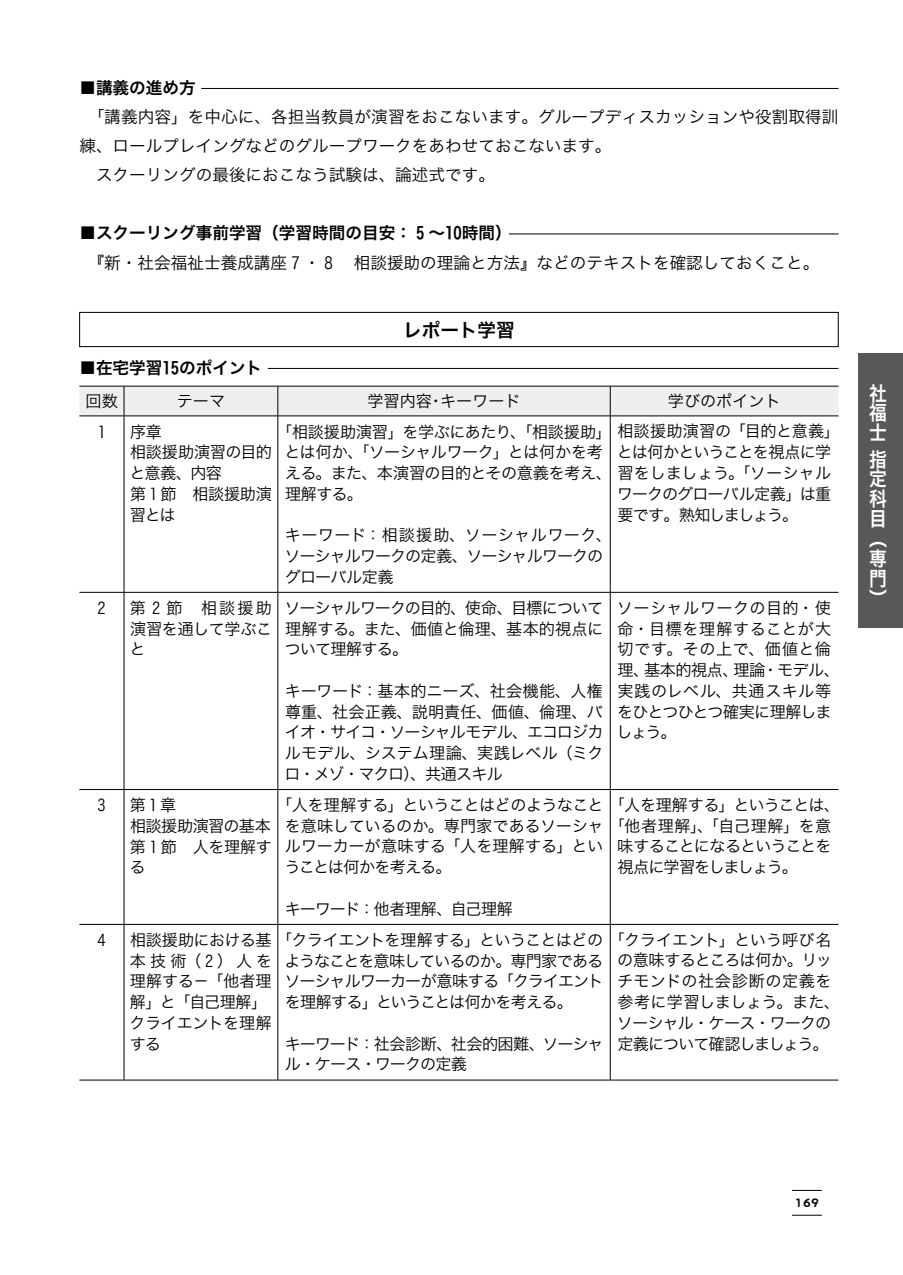
<style>
.page{position:relative;width:903px;height:1275px;background:#fff}
.page>*{position:absolute;margin:0;border:0;box-sizing:border-box;transform-origin:0 0}
.t1{font:19.78px/19.8px "Hira Kaku Pro W6";color:#fff;text-align:justify;scale:.9 1}
.t2{font:18.55px "Hira Kaku Pro W6";color:#000}
.t3{font:16.62px "Hira Kaku Pro W3";color:#000}
.t4{font:16.62px "Hira Kaku Pro W6";color:#000}
.t5{font:16.1px/20.8px "Hira Kaku Pro W3";letter-spacing:-.03em;color:#000}
.t6{font:16.1px/20.8px "Hira Kaku Pro W3";letter-spacing:.02em;color:#000}
.t7{font:16.1px/20.8px "Hira Kaku Pro W3";letter-spacing:-.055em;color:#000}
.t8{font:16.1px/20.8px "Hira Kaku Pro W3";letter-spacing:-.05em;color:#000}
.t9{font:16.1px/20.8px "Hira Kaku Pro W3";letter-spacing:-.065em;color:#000}
.t10{font:16.1px "Hira Kaku Pro W3";color:#000}
.t11{font:12.42px "DFPOP2 Std W9";color:#000}
</style>
<div class="page">
<hr style="left:792px;top:1190px;width:30px;height:1px;background:#000">
<hr style="left:792px;top:1215px;width:30px;height:1px;background:#000">
<div style="left:858px;top:353px;width:45px;height:275px;background:#595757"></div>
<hr style="left:201px;top:88px;width:637px;height:1px;background:#000">
<hr style="left:509px;top:234px;width:329px;height:1px;background:#000">
<div style="left:79px;top:312px;width:759px;height:35px;border:1px solid #000"></div>
<hr style="left:268px;top:368px;width:570px;height:1px;background:#000">
<div style="left:79px;top:387px;width:759px;height:29px;background:#efefef"></div>
<hr style="left:79px;top:386px;width:45px;height:1px;background:#000">
<hr style="left:124px;top:386px;width:154px;height:1px;background:#000">
<hr style="left:124px;top:386px;width:1px;height:30px;background:#000">
<hr style="left:278px;top:386px;width:332px;height:1px;background:#000">
<hr style="left:277px;top:386px;width:1px;height:30px;background:#000">
<hr style="left:610px;top:386px;width:228px;height:1px;background:#000">
<hr style="left:610px;top:386px;width:1px;height:30px;background:#000">
<hr style="left:79px;top:416px;width:45px;height:1px;background:#000">
<hr style="left:124px;top:416px;width:154px;height:1px;background:#000">
<hr style="left:124px;top:416px;width:1px;height:176px;background:#000">
<hr style="left:278px;top:416px;width:332px;height:1px;background:#000">
<hr style="left:277px;top:416px;width:1px;height:176px;background:#000">
<hr style="left:610px;top:416px;width:228px;height:1px;background:#000">
<hr style="left:610px;top:416px;width:1px;height:176px;background:#000">
<hr style="left:79px;top:592px;width:45px;height:1px;background:#000">
<hr style="left:124px;top:592px;width:154px;height:1px;background:#000">
<hr style="left:124px;top:593px;width:1px;height:196px;background:#000">
<hr style="left:278px;top:592px;width:332px;height:1px;background:#000">
<hr style="left:277px;top:593px;width:1px;height:196px;background:#000">
<hr style="left:610px;top:592px;width:228px;height:1px;background:#000">
<hr style="left:610px;top:593px;width:1px;height:196px;background:#000">
<hr style="left:79px;top:789px;width:45px;height:1px;background:#000">
<hr style="left:124px;top:789px;width:154px;height:1px;background:#000">
<hr style="left:124px;top:790px;width:1px;height:134px;background:#000">
<hr style="left:278px;top:789px;width:332px;height:1px;background:#000">
<hr style="left:277px;top:790px;width:1px;height:134px;background:#000">
<hr style="left:610px;top:789px;width:228px;height:1px;background:#000">
<hr style="left:610px;top:790px;width:1px;height:134px;background:#000">
<hr style="left:79px;top:924px;width:45px;height:1px;background:#000">
<hr style="left:124px;top:924px;width:154px;height:1px;background:#000">
<hr style="left:124px;top:925px;width:1px;height:155px;background:#000">
<hr style="left:278px;top:924px;width:332px;height:1px;background:#000">
<hr style="left:277px;top:925px;width:1px;height:155px;background:#000">
<hr style="left:610px;top:924px;width:228px;height:1px;background:#000">
<hr style="left:610px;top:925px;width:1px;height:155px;background:#000">
<hr style="left:79px;top:1080px;width:45px;height:1px;background:#000">
<hr style="left:124px;top:1080px;width:154px;height:1px;background:#000">
<hr style="left:278px;top:1080px;width:332px;height:1px;background:#000">
<hr style="left:610px;top:1080px;width:228px;height:1px;background:#000">
<p class="t4" style="left:79px;top:73px;width:118px">■講義の進め方</p>
<p class="t3" style="left:88px;top:102px;width:752px">「講義内容」を中心に、各担当教員が演習をおこないます。グループディスカッションや役割取得訓</p>
<p class="t3" style="left:79px;top:131px;width:533px">練、ロールプレイングなどのグループワークをあわせておこないます。</p>
<p class="t3" style="left:96px;top:160px;width:401px">スクーリングの最後におこなう試験は、論述式です。</p>
<p class="t4" style="left:79px;top:218px;width:434px">■スクーリング事前学習（学習時間の目安： 5 ～10時間）</p>
<p class="t3" style="left:88px;top:248px;width:733px">『新・社会福祉士養成講座 7 ・ 8 　相談援助の理論と方法』などのテキストを確認しておくこと。</p>
<p class="t2" style="left:403px;top:313px;width:113px">レポート学習</p>
<p class="t4" style="left:79px;top:353px;width:184px">■在宅学習15のポイント</p>
<p class="t5" style="left:86px;top:390px;width:34px">回数</p>
<p class="t5" style="left:177px;top:390px;width:50px">テーマ</p>
<p class="t10" style="left:367px;top:387px;width:155px">学習内容・キーワード</p>
<p class="t10" style="left:668px;top:387px;width:114px">学びのポイント</p>
<p class="t5" style="left:98px;top:420px;width:10px">1</p>
<p class="t5" style="left:129px;top:420px;width:144px">序章<br>相談援助演習の目的と意義、内容<br>第 1 節　相談援助演習とは</p>
<p class="t5" style="left:284px;top:420px;width:557px;text-indent:-8px">「相談援助演習」を学ぶにあたり、「相談援助」相談援助演習の「目的と意義」とは何か、「ソーシャルワーク」とは何かを考<br>える。また、本演習の目的とその意義を考え、習をしましょう。「ソーシャル理解する。</p>
<p class="t5" style="left:285px;top:524px;width:329px">キーワード：相談援助、ソーシャルワーク、ソーシャルワークの定義、ソーシャルワークのグローバル定義</p>
<p class="t7" style="left:617px;top:441px;width:216px">とは何かということを視点に学</p>
<p class="t7" style="left:617px;top:482px;width:216px">ワークのグローバル定義」は重要です。熟知しましょう。</p>
<p class="t5" style="left:98px;top:596px;width:10px">2</p>
<p class="t5" style="left:129px;top:596px;width:145px;text-align:justify">第 2 節　相談援助演習を通して学ぶこと</p>
<p class="t5" style="left:285px;top:596px;width:320px;text-align:justify">ソーシャルワークの目的、使命、目標について理解する。また、価値と倫理、基本的視点について理解する。</p>
<p class="t5" style="left:284px;top:679px;width:321px;text-align:justify">キーワード：基本的ニーズ、社会機能、人権尊重、社会正義、説明責任、価値、倫理、バイオ・サイコ・ソーシャルモデル、エコロジカルモデル、システム理論、実践レベル（ミクロ・メゾ・マクロ）、共通スキル</p>
<p class="t6" style="left:616px;top:596px;width:225px">ソーシャルワークの目的・使命・目標を理解することが大切です。その上で、価値と倫理、基本的視点、理論・モデル、実践のレベル、共通スキル等をひとつひとつ確実に理解しましょう。</p>
<p class="t5" style="left:98px;top:793px;width:10px">3</p>
<p class="t5" style="left:130px;top:793px;width:144px">第1章<br>相談援助演習の基本第 1 節　人を理解する</p>
<p class="t5" style="left:284px;top:793px;width:557px;text-indent:-8px">「人を理解する」ということはどのようなこと「人を理解する」ということは、を意味しているのか。専門家であるソーシャ「他者理解」、「自己理解」を意ルワーカーが意味する「人を理解する」とい<br>うことは何かを考える。</p>
<p class="t5" style="left:285px;top:897px;width:230px">キーワード：他者理解、自己理解</p>
<p class="t9" style="left:617px;top:835px;width:216px">味することになるということを視点に学習をしましょう。</p>
<p class="t5" style="left:98px;top:928px;width:10px">4</p>
<p class="t5" style="left:130px;top:928px;width:703px">相談援助における基「クライエントを理解する」ということはどの「クライエント」という呼び名本技術（2）人を<br>理解する－「他者理<br>解」と「自己理解」<br>クライエントを理解<br>する</p>
<p class="t5" style="left:617px;top:949px;width:225px">の意味するところは何か。リッチモンドの社会診断の定義を参考に学習しましょう。また、ソーシャル・ケース・ワークの定義について確認しましょう。</p>
<p class="t5" style="left:284px;top:949px;width:321px;text-align:justify">ようなことを意味しているのか。専門家であるソーシャルワーカーが意味する「クライエントを理解する」ということは何かを考える。</p>
<p class="t8" style="left:285px;top:1032px;width:320px">キーワード：社会診断、社会的困難、ソーシャル・ケース・ワークの定義</p>
<p class="t1" style="left:869px;top:382px;width:21px">社福士</p>
<p class="t1" style="left:869px;top:448px;width:21px">指定科目（専門）</p>
<p class="t11" style="left:794px;top:1196px;width:27px">169</p>
</div>
